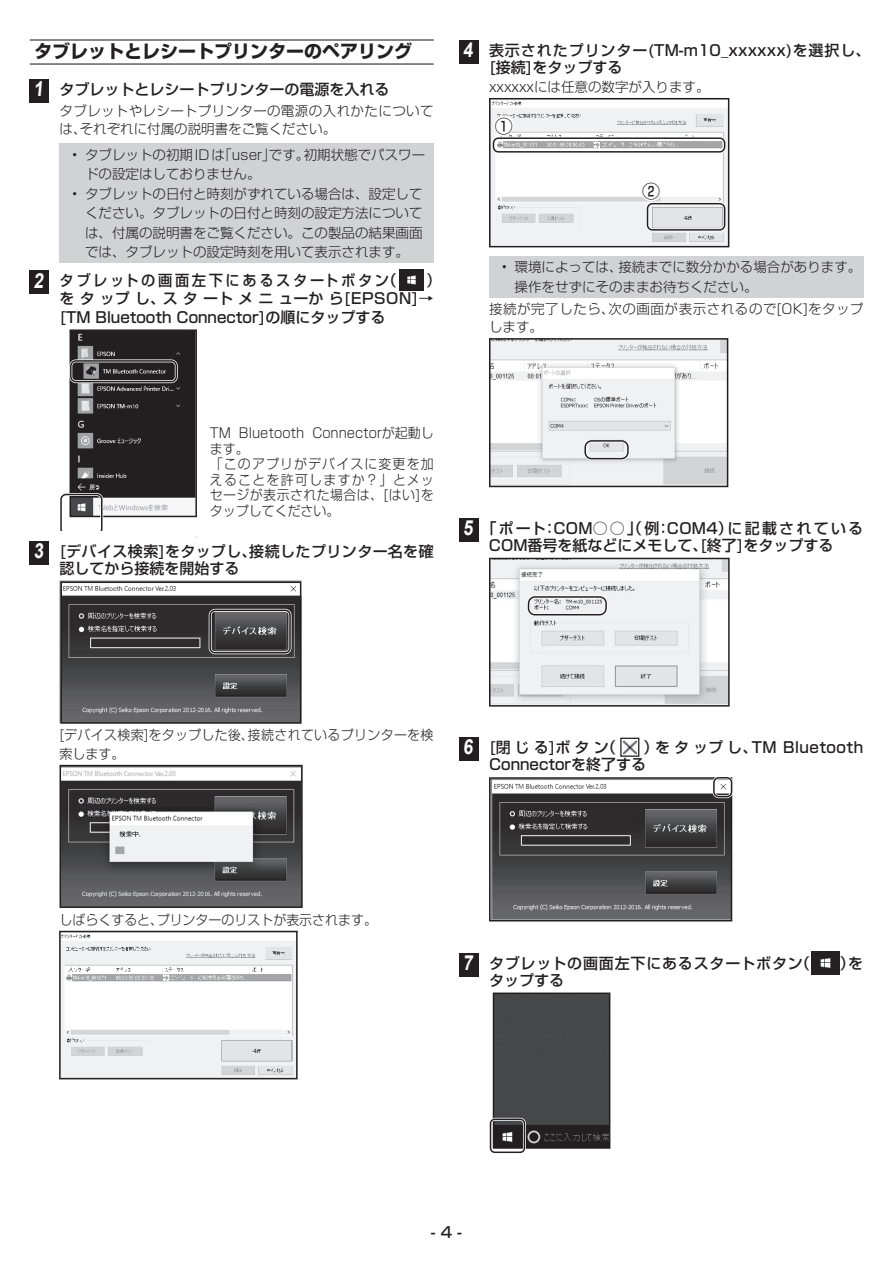
<style>
.page{position:relative;width:893px;height:1263px;background:#fff}
.page>*{position:absolute;margin:0;border:0;box-sizing:border-box;transform-origin:0 0}
.t1{font:700 20.7px "Arial";color:#fff;scale:.85 1}
.t2{font:700 18px "Shin Go Pro";color:#231f20}
.t3{font:500 18px "Shin Go Pro";color:#231f20}
.t4{font:500 15px/17.2px "Shin Go Pro";letter-spacing:.005em;color:#231f20}
.t5{font:500 15px "Shin Go Pro";letter-spacing:.03em;color:#231f20}
.t6{font:500 15px/17.2px "Shin Go Pro";letter-spacing:.345em;color:#231f20;scale:.95 1}
.t7{font:500 15px "Shin Go Pro";letter-spacing:.185em;color:#231f20;scale:.95 1}
.t8{font:500 15px "Shin Go Pro";letter-spacing:.055em;color:#231f20}
.t9{font:300 13.5px/19.5px "Shin Go Pro";color:#231f20}
.t10{font:300 13.5px/15.6px "Shin Go Pro";letter-spacing:.03em;color:#231f20;scale:.96 1}
.t11{font:300 13.5px/18px "Shin Go Pro";letter-spacing:.03em;color:#231f20}
.t12{font:300 13.5px/18.1px "Shin Go Pro";letter-spacing:.025em;color:#231f20;scale:.96 1}
.t13{font:300 13.5px/18.1px "Shin Go Pro";letter-spacing:.04em;color:#231f20}
.t14{font:300 13.5px "Shin Go Pro";color:#231f20;scale:.96 1}
.s1{font-family:"Arial";font-weight:700;font-size:20.7px;color:#fff}
</style>
<div class="page">
<hr style="left:30px;top:39px;width:404px;height:2px;background:#231f20">
<hr style="left:30px;top:63px;width:404px;height:2px;background:#231f20">
<div style="left:30px;top:79px;width:19px;height:24px;background:#231f20"></div>
<div style="left:60px;top:144px;width:374px;height:119px;background:#d1d2d4"></div>
<div style="left:30px;top:270px;width:19px;height:24px;background:#231f20"></div>
<img style="left:399px;top:270px;width:25px;height:20px">
<svg style="left:60px;top:329px;width:137px;height:208px"></svg>
<div style="left:30px;top:541px;width:19px;height:24px;background:#231f20"></div>
<svg style="left:60px;top:581px;width:241px;height:143px;background:#5b5a5b"></svg>
<svg style="left:60px;top:765px;width:243px;height:143px"></svg>
<div style="left:459px;top:40px;width:19px;height:24px;background:#231f20"></div>
<svg style="left:489px;top:98px;width:240px;height:149px"></svg>
<div style="left:489px;top:256px;width:374px;height:41px;background:#d1d2d4"></div>
<svg style="left:489px;top:338px;width:239px;height:149px"></svg>
<div style="left:459px;top:518px;width:19px;height:24px;background:#231f20"></div>
<svg style="left:489px;top:558px;width:241px;height:149px"></svg>
<div style="left:459px;top:953px;width:19px;height:24px;background:#231f20"></div>
<img style="left:811px;top:952px;width:28px;height:23px">
<img style="left:496px;top:995px;width:111px;height:151px">
<div style="left:493px;top:992px;width:117px;height:157px;border:2px solid #231f20"></div>
<div style="left:489px;top:1118px;width:37px;height:36px;border:3px solid #fff;border-radius:4px"></div>
<div style="left:490px;top:1118px;width:35px;height:35px;border:2px solid #231f20;border-radius:4px"></div>
<div style="left:459px;top:736px;width:19px;height:24px;background:#231f20"></div>
<img style="left:622px;top:740px;width:15px;height:15px">
<div style="left:620px;top:738px;width:19px;height:19px;border:1px solid #231f20"></div>
<svg style="left:489px;top:777px;width:244px;height:144px;background:#5a5a5b"></svg>
<svg style="left:59px;top:931px;width:239px;height:148px"></svg>
<p class="t2" style="left:34px;top:37px;width:379px">タブレットとレシートプリンターのペアリング</p>
<p class="t4" style="left:34px;top:79px;width:357px"><span class="s1">1</span> タブレットとレシートプリンターの電源を入れる</p>
<p class="t11" style="left:60px;top:100px;width:376px">タブレットやレシートプリンターの電源の入れかたについては、それぞれに付属の説明書をご覧ください。</p>
<p class="t9" style="left:85px;top:143px;width:342px;text-indent:-13px">• タブレットの初期IDは「user」です。初期状態でパスワードの設定はしておりません。</p>
<p class="t9" style="left:85px;top:182px;width:339px;text-align:justify;text-indent:-13px">• タブレットの日付と時刻がずれている場合は、設定してください。タブレットの日付と時刻の設定方法については、付属の説明書をご覧ください。この製品の結果画面では、タブレットの設定時刻を用いて表示されます。</p>
<p class="t7" style="left:34px;top:268px;width:384px"><span class="s1">2</span> タブレットの画面左下にあるスタートボタン（</p>
<p class="t6" style="left:60px;top:270px;width:403px;text-indent:367px">）をタップし、スタートメニューから[EPSON]→</p>
<p class="t4" style="left:60px;top:307px;width:327px">[TM Bluetooth Connector]の順にタップする</p>
<p class="t4" style="left:489px;top:40px;width:383px;text-indent:-26px"><span class="s1">4</span> 表示されたプリンター(TM-m10_xxxxxx)を選択し、[接続]をタップする</p>
<p class="t9" style="left:489px;top:75px;width:222px">xxxxxxには任意の数字が入ります。</p>
<p class="t3" style="left:495px;top:111px;width:19px">①</p>
<p class="t3" style="left:642px;top:177px;width:19px">②</p>
<p class="t9" style="left:514px;top:255px;width:348px;text-indent:-13px">• 環境によっては、接続までに数分かかる場合があります。操作をせずにそのままお待ちください。</p>
<p class="t13" style="left:489px;top:298px;width:376px">接続が完了したら、次の画面が表示されるので[OK]をタップします。</p>
<p class="t1" style="left:34px;top:537px;width:16px">3</p>
<p class="t10" style="left:210px;top:423px;width:235px">TM Bluetooth Connectorが起動します。<br>「このアプリがデバイスに変更を加えることを許可しますか？」とメッセージが表示された場合は、[はい]をタップしてください。</p>
<p class="t5" style="left:60px;top:539px;width:376px">[デバイス検索]をタップし、接続したプリンター名を確</p>
<p class="t4" style="left:60px;top:558px;width:182px">認してから接続を開始する</p>
<p class="t4" style="left:463px;top:518px;width:402px;text-align:center"><span class="s1">5</span> 「ポート：COM○○（」例：COM4）に記載されている<br>COM番号を紙などにメモして、[終了]をタップする</p>
<p class="t12" style="left:60px;top:724px;width:391px">[デバイス検索]をタップした後、接続されているプリンターを検索します。</p>
<p class="t4" style="left:463px;top:737px;width:154px"><span class="s1">6</span> [閉じる]ボタン（</p>
<p class="t4" style="left:489px;top:737px;width:376px;text-indent:154px">）をタップし、TM Bluetooth<br>Connectorを終了する</p>
<p class="t14" style="left:60px;top:908px;width:332px">しばらくすると、プリンターのリストが表示されます。</p>
<p class="t8" style="left:463px;top:951px;width:349px"><span class="s1">7</span> タブレットの画面左下にあるスタートボタン（</p>
<p class="t4" style="left:840px;top:953px;width:25px">）を</p>
<p class="t4" style="left:489px;top:970px;width:76px">タップする</p>
<p class="t4" style="left:431px;top:1222px;width:32px">- 4 -</p>
</div>
